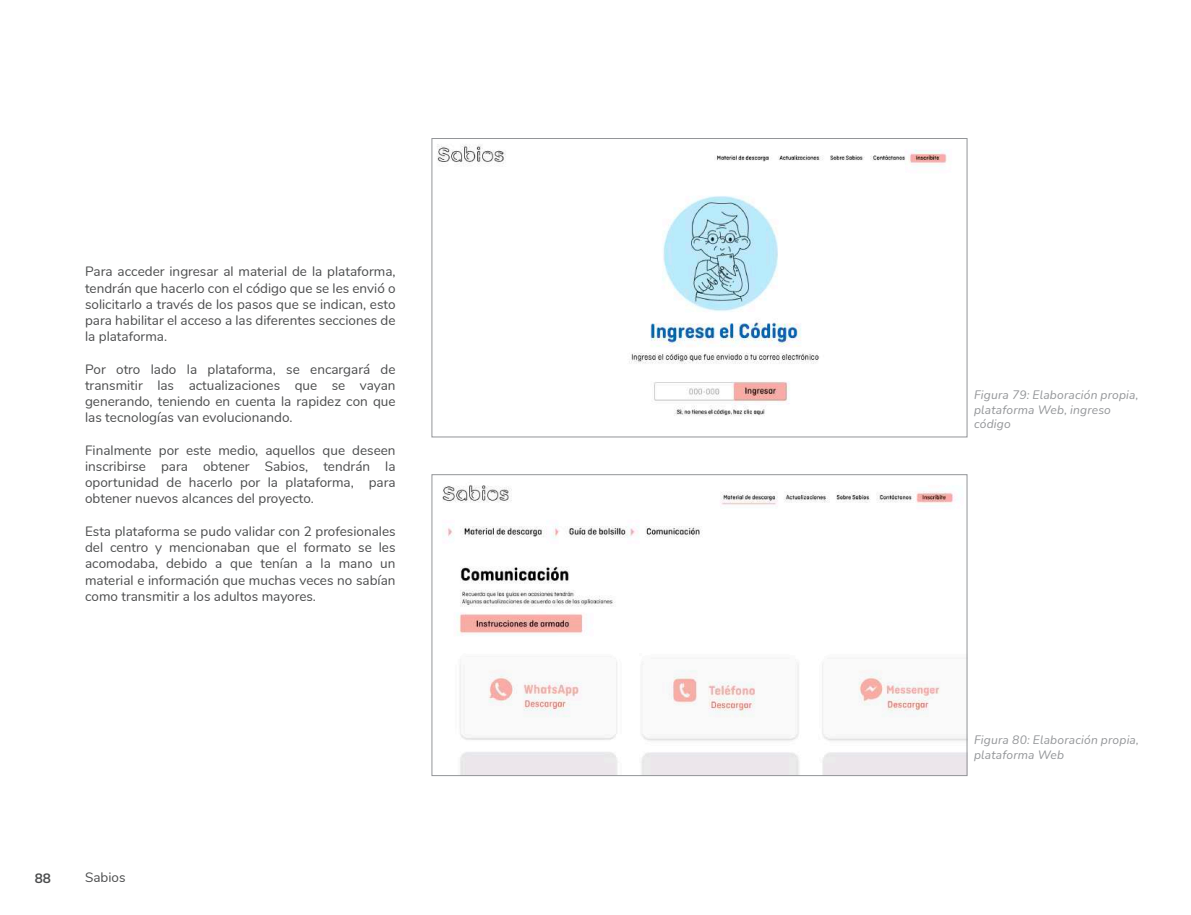
<style>
.page{position:relative;width:1191px;height:915px;background:#fff}
.page>*{position:absolute;margin:0;border:0;box-sizing:border-box;transform-origin:0 0}
.t1{font:13.5px/16.2px "Nunito";color:#4b4c4d;text-align:justify}
.t2{font:700 13.5px "Nunito";color:#4b4c4d}
.t3{font:italic 12px/14.4px "Nunito";letter-spacing:.015em;color:#939598}
</style>
<div class="page">
<img style="left:437px;top:144px;width:511px;height:272px">
<div style="left:432px;top:138px;width:535px;height:299px;border:1px solid #939598"></div>
<img style="left:442px;top:485px;width:523px;height:288px">
<div style="left:432px;top:474px;width:535px;height:301px;border:1px solid #939598"></div>
<p class="t1" style="left:85px;top:263px;width:312px">Para acceder ingresar al material de la plataforma, tendrán que hacerlo con el código que se les envió o solicitarlo a través de los pasos que se indican, esto para habilitar el acceso a las diferentes secciones de la plataforma.</p>
<p class="t1" style="left:85px;top:360px;width:312px">Por otro lado la plataforma, se encargará de transmitir las actualizaciones que se vayan generando, teniendo en cuenta la rapidez con que las tecnologías van evolucionando.</p>
<p class="t1" style="left:85px;top:441px;width:312px">Finalmente por este medio, aquellos que deseen inscribirse para obtener Sabios, tendrán la oportunidad de hacerlo por la plataforma, para obtener nuevos alcances del proyecto.</p>
<p class="t1" style="left:85px;top:522px;width:312px">Esta plataforma se pudo validar con 2 profesionales del centro y mencionaban que el formato se les acomodaba, debido a que tenían a la mano un material e información que muchas veces no sabían como transmitir a los adultos mayores.</p>
<p class="t2" style="left:35px;top:867px;width:18px">88</p>
<p class="t1" style="left:85px;top:868px;width:42px">Sabios</p>
<p class="t3" style="left:974px;top:387px;width:166px">Figura 79: Elaboración propia, plataforma Web, ingreso código</p>
<p class="t3" style="left:974px;top:732px;width:166px">Figura 80: Elaboración propia, plataforma Web</p>
</div>
